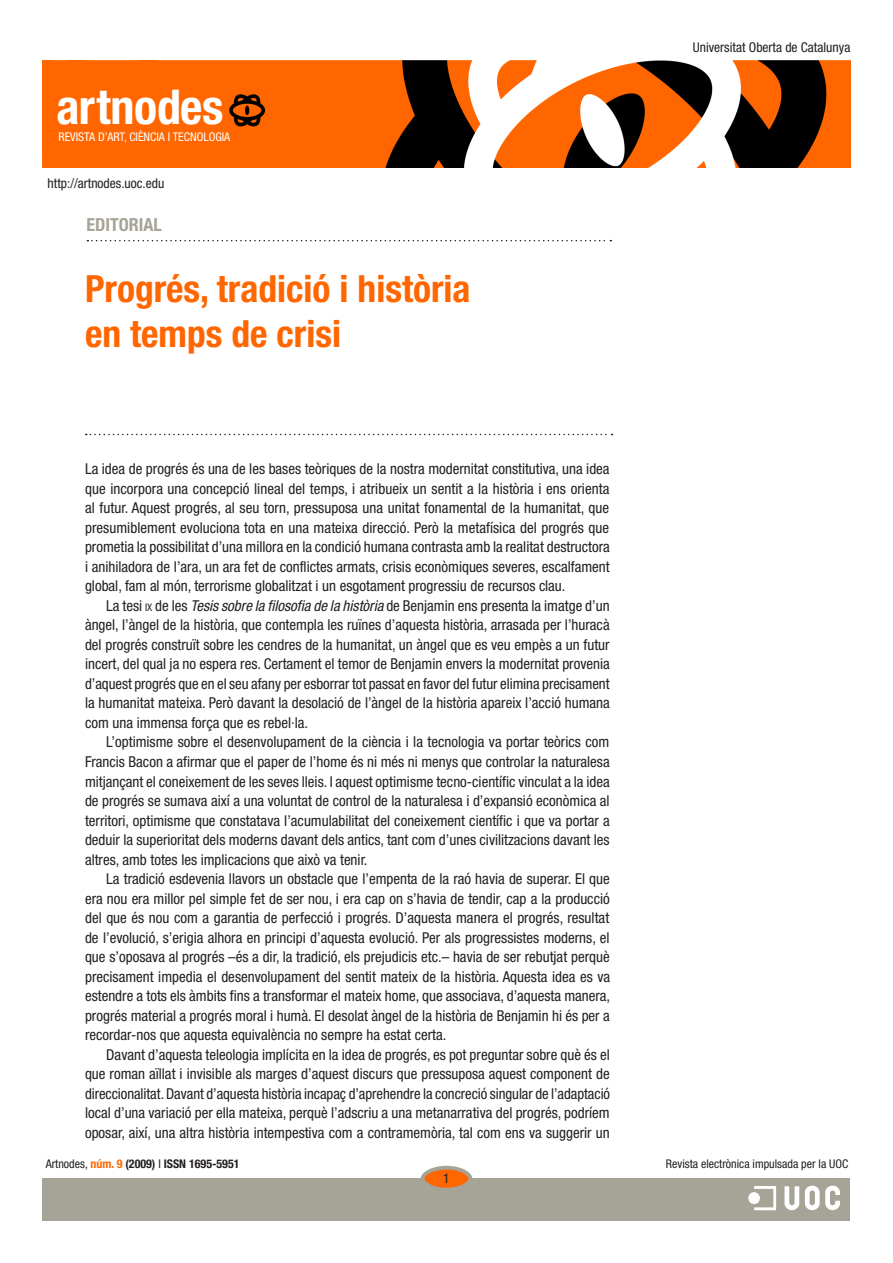
<style>
.page{position:relative;width:893px;height:1263px;background:#fff}
.page>*{position:absolute;margin:0;border:0;box-sizing:border-box;transform-origin:0 0}
.t1{font:700 condensed 48px "Helvetica Neue LT Std";letter-spacing:-.005em;color:#fff}
.t2{font:700 condensed 37.5px/45px "Helvetica Neue LT Std";color:#f60}
.t3{font:700 condensed 18px "Helvetica Neue LT Std";color:#a6a397}
.text_general{font:condensed 15px/19.5px "Helvetica Neue LT Std";color:#231f20;text-align:justify}
.text_general_primerp{font:condensed 15px/19.5px "Helvetica Neue LT Std";color:#231f20;text-align:justify}
.t4{font:condensed 13.5px "Helvetica Neue LT Std";color:#231f20}
.t5{font:condensed 12px "Helvetica Neue LT Std";color:#231f20}
.t6{font:700 condensed 12px "Helvetica Neue LT Std";color:#231f20}
.t7{font:condensed 12px "Helvetica Neue LT Std";color:#fff}
.s1{font-size:10.5px}
.s2{font-style:italic}
.s3{font-weight:400}
.s4{color:#f60}
</style>
<div class="page">
<div style="left:43px;top:1178px;width:807px;height:42px;background:#a6a397"></div>
<div style="left:422px;top:1168px;width:48px;height:21px;background:#f60;border-radius:50%"></div>
<div style="left:421px;top:1166px;width:51px;height:25px;border:4px solid #a6a397;border-radius:50%"></div>
<img style="left:43px;top:61px;width:807px;height:106px">
<svg style="left:87px;top:240px;width:524px;height:1px"></svg>
<svg style="left:86px;top:434px;width:527px;height:1px"></svg>
<p class="t1" style="left:56px;top:77px;width:169px">artnodes</p>
<p class="t7" style="left:58px;top:129px;width:173px">REVISTA D’ART, CIÈNCIA I TECNOLOGIA</p>
<p class="t4" style="left:48px;top:176px;width:118px">http://artnodes.uoc.edu</p>
<p class="t3" style="left:87px;top:214px;width:77px">EDITORIAL</p>
<p class="t2" style="left:85px;top:265px;width:387px">Progrés, tradició i història en temps de crisi</p>
<p class="text_general_primerp" style="left:85px;top:459px;width:526px">La idea de progrés és una de les bases teòriques de la nostra modernitat constitutiva, una idea que incorpora una concepció lineal del temps, i atribueix un sentit a la història i ens orienta al futur. Aquest progrés, al seu torn, pressuposa una unitat fonamental de la humanitat, que presumiblement evoluciona tota en una mateixa direcció. Però la metafísica del progrés que prometia la possibilitat d’una millora en la condició humana contrasta amb la realitat destructora i anihiladora de l’ara, un ara fet de conflictes armats, crisis econòmiques severes, escalfament global, fam al món, terrorisme globalitzat i un esgotament progressiu de recursos clau.</p>
<p class="text_general" style="left:85px;top:596px;width:526px;text-indent:21px">La tesi <span class="s1">ix</span> de les <span class="s2">Tesis sobre la filosofia de la història</span> de Benjamin ens presenta la imatge d’un àngel, l’àngel de la història, que contempla les ruïnes d’aquesta història, arrasada per l’huracà del progrés construït sobre les cendres de la humanitat, un àngel que es veu empès a un futur incert, del qual ja no espera res. Certament el temor de Benjamin envers la modernitat provenia d’aquest progrés que en el seu afany per esborrar tot passat en favor del futur elimina precisament la humanitat mateixa. Però davant la desolació de l’àngel de la història apareix l’acció humana com una immensa força que es rebel·la.</p>
<p class="text_general" style="left:85px;top:732px;width:526px;text-indent:21px">L’optimisme sobre el desenvolupament de la ciència i la tecnologia va portar teòrics com Francis Bacon a afirmar que el paper de l’home és ni més ni menys que controlar la naturalesa mitjançant el coneixement de les seves lleis. I aquest optimisme tecno-científic vinculat a la idea de progrés se sumava així a una voluntat de control de la naturalesa i d’expansió econòmica al territori, optimisme que constatava l’acumulabilitat del coneixement científic i que va portar a deduir la superioritat dels moderns davant dels antics, tant com d’unes civilitzacions davant les altres, amb totes les implicacions que això va tenir.</p>
<p class="text_general" style="left:85px;top:869px;width:527px;text-indent:21px">La tradició esdevenia llavors un obstacle que l’empenta de la raó havia de superar. El que era nou era millor pel simple fet de ser nou, i era cap on s’havia de tendir, cap a la producció del que és nou com a garantia de perfecció i progrés. D’aquesta manera el progrés, resultat de l’evolució, s’erigia alhora en principi d’aquesta evolució. Per als progressistes moderns, el que s’oposava al progrés –és a dir, la tradició, els prejudicis etc.– havia de ser rebutjat perquè precisament impedia el desenvolupament del sentit mateix de la història. Aquesta idea es va estendre a tots els àmbits fins a transformar el mateix home, que associava, d’aquesta manera, progrés material a progrés moral i humà. El desolat àngel de la història de Benjamin hi és per a recordar-nos que aquesta equivalència no sempre ha estat certa.</p>
<p class="text_general" style="left:85px;top:1044px;width:527px;text-indent:21px">Davant d’aquesta teleologia implícita en la idea de progrés, es pot preguntar sobre què és el que roman aïllat i invisible als marges d’aquest discurs que pressuposa aquest component de direccionalitat. Davant d’aquesta història incapaç d’aprehendre la concreció singular de l’adaptació local d’una variació per ella mateixa, perquè l’adscriu a una metanarrativa del progrés, podríem oposar, així, una altra història intempestiva com a contramemòria, tal com ens va suggerir un</p>
<p class="t6" style="left:46px;top:1157px;width:195px"><span class="s3">Artnodes,</span> <span class="s4">núm. 9</span> (2009) <span class="s3">I</span> ISSN 1695-5951</p>
<p class="t4" style="left:693px;top:40px;width:159px">Universitat Oberta de Catalunya</p>
<p class="t5" style="left:666px;top:1157px;width:184px">Revista electrònica impulsada per la UOC</p>
</div>
